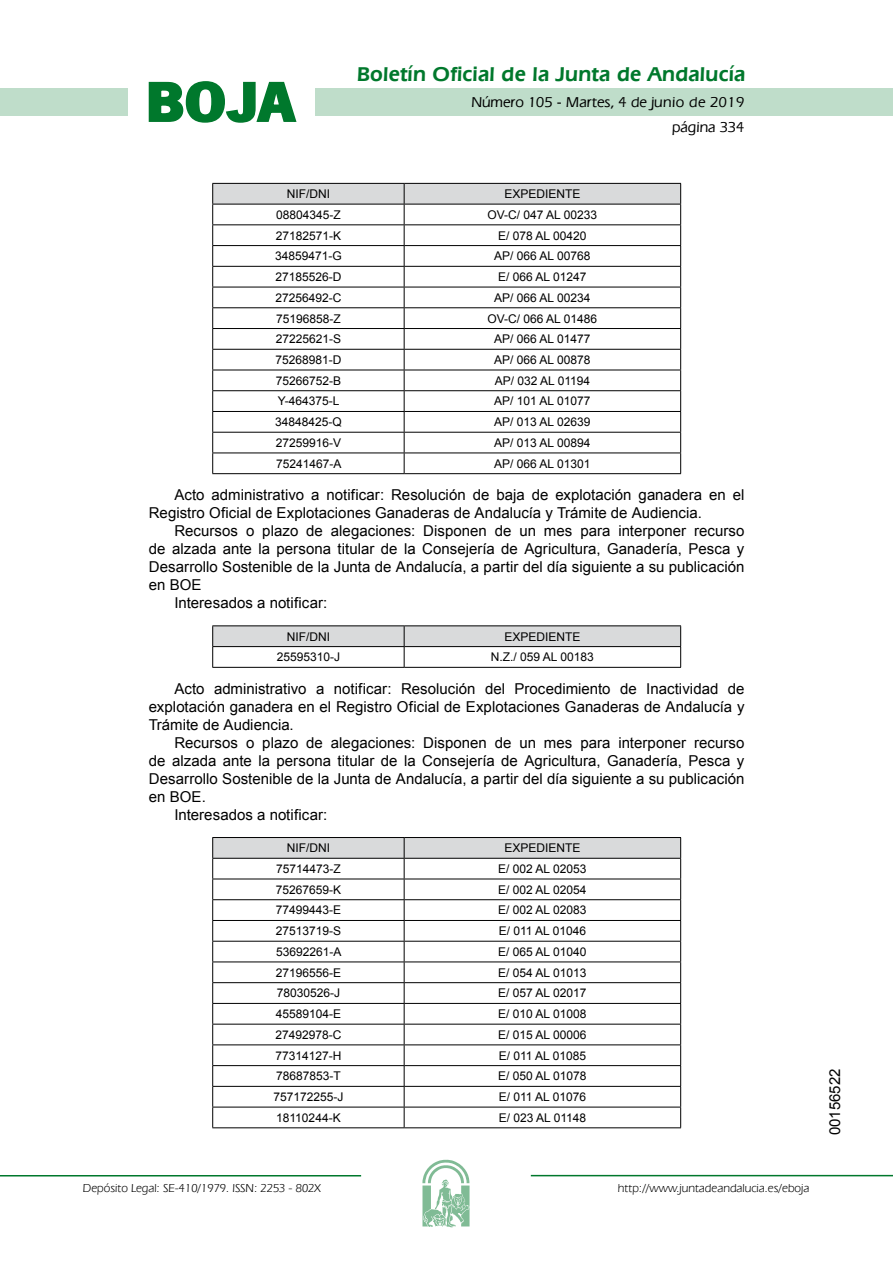
<style>
.page{position:relative;width:893px;height:1263px;background:#fff}
.page>*{position:absolute;margin:0;border:0;box-sizing:border-box;transform-origin:0 0}
.t1{font:700 57.75px "News Got T";color:#00782c;scale:1.14 1}
.t2{font:600 21px "Eras IT Cby BT";letter-spacing:.01em;color:#00782c}
.t3{font:15px/18px "Arial";color:#000}
.t4{font:500 15px/24.5px "Eras IT Cby BT";color:#000;text-align:right}
.t5{font:12px "Arial";color:#000}
.t6{font:12px "Eras IT Cby BT";color:#000}
</style>
<div class="page">
<div style="left:315px;top:88px;width:577px;height:28px;background:#bfddca"></div>
<div style="left:0;top:88px;width:128px;height:28px;background:#bfddca"></div>
<hr style="left:0;top:1175px;width:361px;height:2px;background:#00782c">
<svg style="left:422px;top:1159px;width:47px;height:68px"></svg>
<hr style="left:531px;top:1175px;width:361px;height:1px;background:#00782c">
<svg style="left:148px;top:81px;width:149px;height:42px"></svg>
<svg style="left:212px;top:183px;width:469px;height:290px"></svg>
<hr style="left:212px;top:473px;width:192px;height:1px;background:#000">
<hr style="left:404px;top:473px;width:277px;height:1px;background:#000">
<hr style="left:212px;top:625px;width:192px;height:1px;background:#000">
<hr style="left:404px;top:625px;width:277px;height:1px;background:#000">
<svg style="left:212px;top:626px;width:469px;height:41px"></svg>
<hr style="left:212px;top:667px;width:192px;height:1px;background:#000">
<hr style="left:404px;top:667px;width:277px;height:1px;background:#000">
<hr style="left:212px;top:837px;width:192px;height:1px;background:#000">
<hr style="left:404px;top:837px;width:277px;height:1px;background:#000">
<svg style="left:212px;top:838px;width:469px;height:289px"></svg>
<hr style="left:212px;top:1127px;width:192px;height:1px;background:#000">
<hr style="left:404px;top:1127px;width:277px;height:1px;background:#000">
<h1 class="t1" style="left:145px;top:68px;width:133px">BOJA</h1>
<h2 class="t2" style="left:357px;top:62px;width:390px">Boletín Oficial de la Junta de Andalucía</h2>
<p class="t4" style="left:471px;top:90px;width:274px">Número 105 - Martes, 4 de junio de 2019 página 334</p>
<p class="t5" style="left:287px;top:186px;width:45px">NIF/DNI</p>
<p class="t5" style="left:504px;top:186px;width:78px">EXPEDIENTE</p>
<p class="t5" style="left:276px;top:207px;width:66px">08804345-Z</p>
<p class="t5" style="left:487px;top:207px;width:111px">OV-C/ 047 AL 00233</p>
<p class="t5" style="left:276px;top:228px;width:67px">27182571-K</p>
<p class="t5" style="left:498px;top:228px;width:90px">E/ 078 AL 00420</p>
<p class="t5" style="left:275px;top:248px;width:68px">34859471-G</p>
<p class="t5" style="left:494px;top:248px;width:98px">AP/ 066 AL 00768</p>
<p class="t5" style="left:275px;top:269px;width:68px">27185526-D</p>
<p class="t5" style="left:498px;top:269px;width:90px">E/ 066 AL 01247</p>
<p class="t5" style="left:275px;top:290px;width:68px">27256492-C</p>
<p class="t5" style="left:494px;top:290px;width:98px">AP/ 066 AL 00234</p>
<p class="t5" style="left:276px;top:310px;width:66px">75196858-Z</p>
<p class="t5" style="left:487px;top:310px;width:111px">OV-C/ 066 AL 01486</p>
<p class="t5" style="left:276px;top:331px;width:67px">27225621-S</p>
<p class="t5" style="left:494px;top:331px;width:98px">AP/ 066 AL 01477</p>
<p class="t5" style="left:275px;top:352px;width:68px">75268981-D</p>
<p class="t5" style="left:494px;top:352px;width:98px">AP/ 066 AL 00878</p>
<p class="t5" style="left:276px;top:373px;width:67px">75266752-B</p>
<p class="t5" style="left:494px;top:373px;width:97px">AP/ 032 AL 01194</p>
<p class="t5" style="left:278px;top:393px;width:63px">Y-464375-L</p>
<p class="t5" style="left:494px;top:393px;width:98px">AP/ 101 AL 01077</p>
<p class="t5" style="left:275px;top:414px;width:68px">34848425-Q</p>
<p class="t5" style="left:494px;top:414px;width:98px">AP/ 013 AL 02639</p>
<p class="t5" style="left:276px;top:435px;width:67px">27259916-V</p>
<p class="t5" style="left:494px;top:435px;width:98px">AP/ 013 AL 00894</p>
<p class="t5" style="left:276px;top:456px;width:67px">75241467-A</p>
<p class="t5" style="left:494px;top:456px;width:98px">AP/ 066 AL 01301</p>
<p class="t3" style="left:149px;top:486px;width:597px;text-indent:26px">Acto administrativo a notificar: Resolución de baja de explotación ganadera en el<br>Registro Oficial de Explotaciones Ganaderas de Andalucía y Trámite de Audiencia.</p>
<p class="t3" style="left:174px;top:522px;width:571px">Recursos o plazo de alegaciones: Disponen de un mes para interponer recurso</p>
<p class="t3" style="left:149px;top:540px;width:597px">de alzada ante la persona titular de la Consejería de Agricultura, Ganadería, Pesca y</p>
<p class="t3" style="left:149px;top:558px;width:597px">Desarrollo Sostenible de la Junta de Andalucía, a partir del día siguiente a su publicación</p>
<p class="t3" style="left:149px;top:576px;width:54px">en BOE</p>
<p class="t3" style="left:174px;top:594px;width:154px">Interesados a notificar:</p>
<p class="t5" style="left:287px;top:629px;width:45px">NIF/DNI</p>
<p class="t5" style="left:504px;top:629px;width:78px">EXPEDIENTE</p>
<p class="t5" style="left:277px;top:649px;width:65px">25595310-J</p>
<p class="t5" style="left:491px;top:649px;width:104px">N.Z./ 059 AL 00183</p>
<p class="t3" style="left:149px;top:680px;width:597px;text-align:justify;text-indent:26px">Acto administrativo a notificar: Resolución del Procedimiento de Inactividad de explotación ganadera en el Registro Oficial de Explotaciones Ganaderas de Andalucía y Trámite de Audiencia.</p>
<p class="t3" style="left:174px;top:734px;width:571px">Recursos o plazo de alegaciones: Disponen de un mes para interponer recurso</p>
<p class="t3" style="left:149px;top:752px;width:597px">de alzada ante la persona titular de la Consejería de Agricultura, Ganadería, Pesca y</p>
<p class="t3" style="left:149px;top:770px;width:597px">Desarrollo Sostenible de la Junta de Andalucía, a partir del día siguiente a su publicación</p>
<p class="t3" style="left:149px;top:788px;width:58px">en BOE.</p>
<p class="t3" style="left:174px;top:806px;width:154px">Interesados a notificar:</p>
<p class="t5" style="left:287px;top:840px;width:45px">NIF/DNI</p>
<p class="t5" style="left:504px;top:840px;width:78px">EXPEDIENTE</p>
<p class="t5" style="left:276px;top:861px;width:66px">75714473-Z</p>
<p class="t5" style="left:498px;top:861px;width:90px">E/ 002 AL 02053</p>
<p class="t5" style="left:276px;top:882px;width:67px">75267659-K</p>
<p class="t5" style="left:498px;top:882px;width:90px">E/ 002 AL 02054</p>
<p class="t5" style="left:276px;top:902px;width:67px">77499443-E</p>
<p class="t5" style="left:498px;top:902px;width:90px">E/ 002 AL 02083</p>
<p class="t5" style="left:276px;top:923px;width:67px">27513719-S</p>
<p class="t5" style="left:498px;top:923px;width:89px">E/ 011 AL 01046</p>
<p class="t5" style="left:276px;top:944px;width:67px">53692261-A</p>
<p class="t5" style="left:498px;top:944px;width:90px">E/ 065 AL 01040</p>
<p class="t5" style="left:276px;top:965px;width:67px">27196556-E</p>
<p class="t5" style="left:498px;top:965px;width:90px">E/ 054 AL 01013</p>
<p class="t5" style="left:277px;top:985px;width:65px">78030526-J</p>
<p class="t5" style="left:498px;top:985px;width:90px">E/ 057 AL 02017</p>
<p class="t5" style="left:276px;top:1006px;width:67px">45589104-E</p>
<p class="t5" style="left:498px;top:1006px;width:90px">E/ 010 AL 01008</p>
<p class="t5" style="left:275px;top:1027px;width:68px">27492978-C</p>
<p class="t5" style="left:498px;top:1027px;width:90px">E/ 015 AL 00006</p>
<p class="t5" style="left:275px;top:1048px;width:68px">77314127-H</p>
<p class="t5" style="left:498px;top:1048px;width:89px">E/ 011 AL 01085</p>
<p class="t5" style="left:276px;top:1068px;width:66px">78687853-T</p>
<p class="t5" style="left:498px;top:1068px;width:90px">E/ 050 AL 01078</p>
<p class="t5" style="left:273px;top:1089px;width:72px">757172255-J</p>
<p class="t5" style="left:498px;top:1089px;width:89px">E/ 011 AL 01076</p>
<p class="t5" style="left:276px;top:1110px;width:66px">18110244-K</p>
<p class="t5" style="left:498px;top:1110px;width:89px">E/ 023 AL 01148</p>
<p class="t6" style="left:83px;top:1181px;width:239px">Depósito Legal: SE-410/1979. ISSN: 2253 - 802X</p>
<p class="t6" style="left:618px;top:1181px;width:193px">http://www.juntadeandalucia.es/eboja</p>
<p class="t3" style="left:826px;top:1135px;width:68px;rotate:-90deg">00156522</p>
</div>
